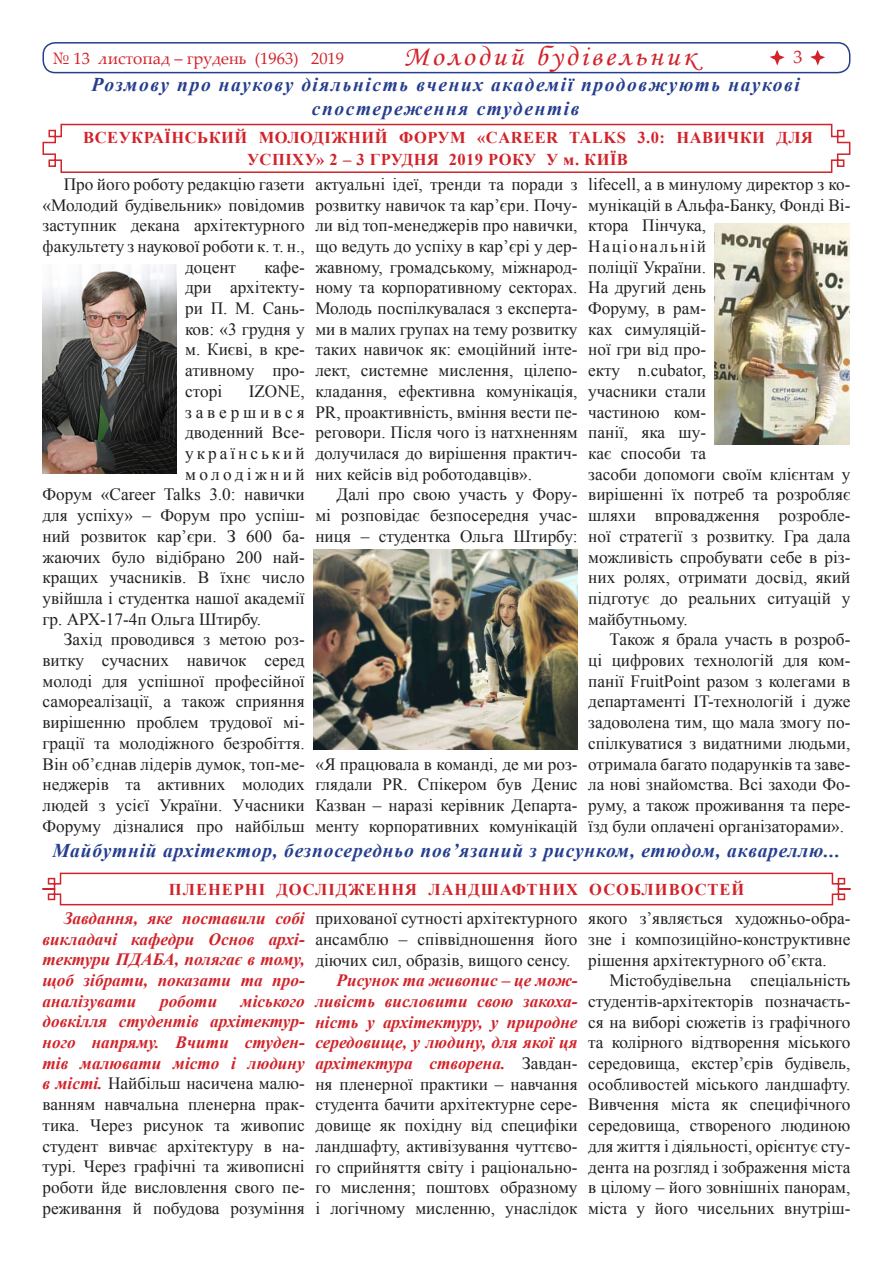
<style>
.page{position:relative;width:893px;height:1263px;background:#fff}
.page>*{position:absolute;margin:0;border:0;box-sizing:border-box;transform-origin:0 0}
.t1{font:28.2px "Monotype Corsiva";letter-spacing:.1em;color:#d1232a;scale:1.06 1}
.t2{font:italic 700 19.5px/23.4px "Times New Roman";letter-spacing:.08em;color:#253f8e;text-align:center}
.t3{font:italic 700 19.5px "Times New Roman";letter-spacing:.055em;color:#253f8e}
.t4{font:18px "Palatino Linotype";color:#d1232a}
.Основной_текст{font:17.25px/20.7px "Times New Roman";color:#231f20;text-align:justify}
.Основной_текст-2{font:italic 700 17.25px/20.7px "Times New Roman";color:#d1232a;text-align:justify}
.Основной_текст-3{font:17.25px "Times New Roman";letter-spacing:.175em;color:#231f20}
.Основной_текст-4{font:17.25px "Times New Roman";letter-spacing:.225em;color:#231f20}
.Основной_текст-5{font:17.25px "Times New Roman";letter-spacing:.195em;color:#231f20}
.Заглавие{font:700 16.5px/22.5px "Times New Roman";letter-spacing:.03em;color:#d1232a}
.Заглавие-2{font:700 16.5px "Times New Roman";letter-spacing:.06em;color:#d1232a}
.t5{font:16.5px "Palatino Linotype";color:#d1232a}
.s1{font-weight:700;font-style:italic;color:#d1232a}
</style>
<div class="page">
<div style="left:42px;top:42px;width:808px;height:31px;border:2px solid #253f8e;border-radius:12px"></div>
<svg style="left:770px;top:50px;width:15px;height:16px"></svg>
<svg style="left:810px;top:50px;width:15px;height:16px"></svg>
<svg style="left:42px;top:872px;width:809px;height:34px"></svg>
<svg style="left:42px;top:123px;width:809px;height:50px"></svg>
<img style="left:715px;top:223px;width:134px;height:222px">
<img style="left:43px;top:265px;width:134px;height:208px">
<img style="left:313px;top:550px;width:265px;height:199px">
<p class="t5" style="left:51px;top:47px;width:295px">№ 13 листопад – грудень (1963) 2019</p>
<h1 class="t1" style="left:403px;top:40px;width:277px">Молодий будівельник</h1>
<p class="t4" style="left:793px;top:45px;width:10px">3</p>
<p class="t2" style="left:92px;top:72px;width:710px">Розмову про наукову діяльність вчених академії продовжують наукові спостереження студентів</p>
<p class="Заглавие" style="left:247px;top:126px;width:567px;text-indent:-164px">ВСЕУКРАЇНСЬКИЙ МОЛОДІЖНИЙ ФОРУМ «CAREER TALKS 3.0: НАВИЧКИ ДЛЯ<br>УСПІХУ» 2 – 3 ГРУДНЯ 2019 РОКУ У м. КИЇВ</p>
<p class="Основной_текст" style="left:64px;top:173px;width:242px">Про його роботу редакцію газети</p>
<p class="Основной_текст" style="left:43px;top:194px;width:264px">«Молодий будівельник» повідомив</p>
<p class="Основной_текст" style="left:43px;top:215px;width:264px">заступник декана архітектурного</p>
<p class="Основной_текст" style="left:43px;top:236px;width:264px">факультету з наукової роботи к. т. н.,</p>
<p class="Основной_текст" style="left:185px;top:256px;width:53px">доцент</p>
<p class="Основной_текст" style="left:185px;top:256px;width:121px;text-indent:79px">кафе&shy;дри архітекту&shy;ри П. М. Сань&shy;ков: «3 грудня у м. Києві, в кре&shy;ативному про&shy;сторі</p>
<p class="Основной_текст" style="left:249px;top:380px;width:58px">IZONE,</p>
<p class="Основной_текст-4" style="left:185px;top:400px;width:121px">завершився</p>
<p class="Основной_текст" style="left:185px;top:422px;width:121px">дводенний Все-</p>
<p class="Основной_текст-3" style="left:185px;top:442px;width:121px">український</p>
<p class="Основной_текст-5" style="left:185px;top:462px;width:121px">молодіжний</p>
<p class="Основной_текст" style="left:43px;top:484px;width:264px">Форум «Career Talks 3.0: навички</p>
<p class="Основной_текст" style="left:43px;top:505px;width:264px">для успіху» – Форум про успіш-</p>
<p class="Основной_текст" style="left:43px;top:525px;width:264px">ний розвиток кар’єри. З 600 ба-</p>
<p class="Основной_текст" style="left:43px;top:546px;width:264px">жаючих було відібрано 200 най-</p>
<p class="Основной_текст" style="left:43px;top:567px;width:264px">кращих учасників. В їхнє число</p>
<p class="Основной_текст" style="left:43px;top:587px;width:264px">увійшла і студентка нашої академії</p>
<p class="Основной_текст" style="left:43px;top:608px;width:220px">гр. АРХ-17-4п Ольга Штирбу.</p>
<p class="Основной_текст" style="left:43px;top:629px;width:264px;text-indent:21px">Захід проводився з метою роз&shy;витку сучасних навичок серед молоді для успішної професійної самореалізації, а також сприяння вирішенню проблем трудової мі&shy;грації та молодіжного безробіття.<br>Він об’єднав лідерів думок, топ-ме&shy;неджерів та активних молодих людей з усієї України. Учасники Форуму дізналися про найбільш</p>
<p class="Основной_текст" style="left:315px;top:173px;width:264px">актуальні ідеї, тренди та поради з розвитку навичок та кар’єри. Почу&shy;ли від топ-менеджерів про навички, що ведуть до успіху в кар’єрі у дер&shy;жавному, громадському, міжнарод&shy;ному та корпоративному секторах.<br>Молодь поспілкувалася з експерта&shy;ми в малих групах на тему розвитку таких навичок як: емоційний інте&shy;лект, системне мислення, цілепо&shy;кладання, ефективна комунікація, PR, проактивність, вміння вести пе&shy;реговори. Після чого із натхненням долучилася до вирішення практич&shy;них кейсів від роботодавців».</p>
<p class="Основной_текст" style="left:315px;top:484px;width:264px;text-indent:21px">Далі про свою участь у Фору&shy;мі розповідає безпосередня учас&shy;ниця – студентка Ольга Штирбу:</p>
<p class="Основной_текст" style="left:315px;top:753px;width:264px">«Я працювала в команді, де ми роз&shy;глядали PR. Спікером був Денис Казван – наразі керівник Департа&shy;менту корпоративних комунікацій</p>
<p class="Основной_текст" style="left:588px;top:173px;width:264px;text-align:left">lifecell, а в минулому директор з ко&shy;мунікацій в Альфа-Банку, Фонді Ві&shy;ктора Пінчука,<br>Національній<br>поліції України.<br>На другий день<br>Форуму, в рам-<br>ках симуляцій-<br>ної гри від про-<br>екту n.cubator,<br>учасники стали<br>частиною ком-<br>панії, яка шу-<br>кає способи та<br>засоби допомоги своїм клієнтам у вирішенні їх потреб та розробляє шляхи впровадження розробле&shy;ної стратегії з розвитку. Гра дала можливість спробувати себе в різ&shy;них ролях, отримати досвід, який підготує до реальних ситуацій у майбутньому.</p>
<p class="Основной_текст" style="left:588px;top:629px;width:264px;text-indent:21px">Також я брала участь в розроб&shy;ці цифрових технологій для ком&shy;панії FruitPoint разом з колегами в департаменті IT-технологій і дуже задоволена тим, що мала змогу по&shy;спілкуватися з видатними людьми, отримала багато подарунків та заве&shy;ла нові знайомства. Всі заходи Фо&shy;руму, а також проживання та пере&shy;їзд були оплачені організаторами».</p>
<p class="t3" style="left:52px;top:837px;width:789px">Майбутній архітектор, безпосередньо пов’язаний з рисунком, етюдом, аквареллю...</p>
<p class="Заглавие-2" style="left:169px;top:878px;width:577px">ПЛЕНЕРНІ ДОСЛІДЖЕННЯ ЛАНДШАФТНИХ ОСОБЛИВОСТЕЙ</p>
<p class="Основной_текст-2" style="left:43px;top:907px;width:264px;text-indent:21px">Завдання, яке поставили собі викладачі кафедри Основ архі&shy;тектури ПДАБА, полягає в тому, щоб зібрати, показати та про&shy;аналізувати</p>
<p class="Основной_текст" style="left:315px;top:908px;width:264px">прихованої сутності архітектурного ансамблю – співвідношення його діючих сил, образів, вищого сенсу.</p>
<p class="Основной_текст" style="left:315px;top:970px;width:264px;text-indent:21px"><span class="s1">Рисунок та живопис – це мож&shy;ливість висловити свою закоха&shy;ність у архітектуру, у природне середовище, у людину, для якої ця архітектура створена.</span> Завдан&shy;ня пленерної практики – навчання студента бачити архітектурне сере&shy;довище як похідну від специфіки ландшафту, активізування чуттєво&shy;го сприйняття світу і раціонально&shy;го мислення; поштовх образному і логічному мисленню, унаслідок</p>
<p class="Основной_текст" style="left:588px;top:908px;width:264px">якого з’являється художньо-обра&shy;зне і композиційно-конструктивне рішення архітектурного об’єкта.</p>
<p class="Основной_текст" style="left:588px;top:970px;width:264px;text-indent:21px">Містобудівельна спеціальність студентів-архітекторів позначаєть&shy;ся на виборі сюжетів із графічного та колірного відтворення міського середовища, екстер’єрів будівель, особливостей міського ландшафту.<br>Вивчення міста як специфічного середовища, створеного людиною для життя і діяльності, орієнтує сту&shy;дента на розгляд і зображення міста в цілому – його зовнішніх панорам, міста у його чисельних внутріш-</p>
<p class="Основной_текст" style="left:43px;top:990px;width:264px;text-indent:198px"><span class="s1">міського довкілля студентів архітектур&shy;ного напряму. Вчити студен&shy;тів малювати місто і людину в місті.</span> Найбільш насичена малю&shy;ванням навчальна пленерна прак&shy;тика. Через рисунок та живопис студент вивчає архітектуру в на&shy;турі. Через графічні та живописні роботи йде висловлення свого пе&shy;реживання й побудова розуміння</p>
<p class="Основной_текст-2" style="left:160px;top:990px;width:59px">роботи</p>
</div>
